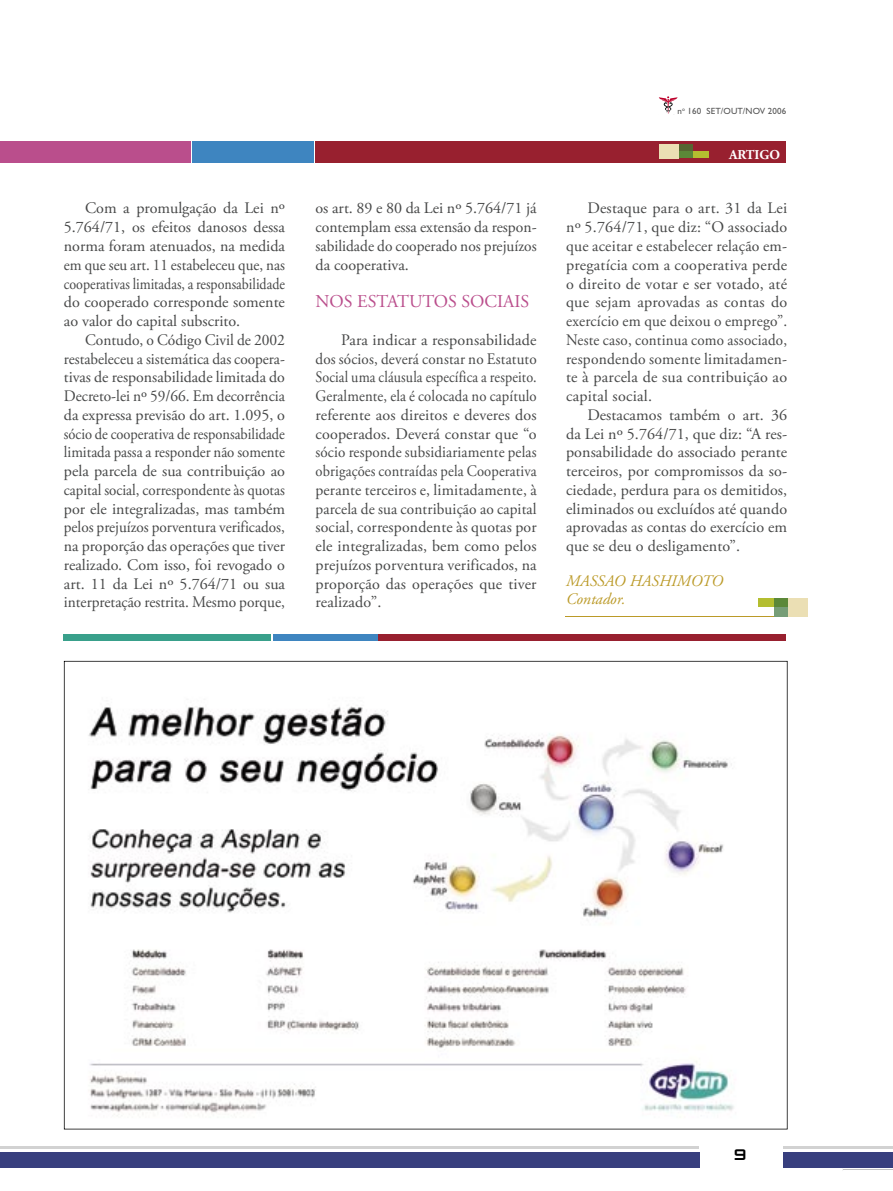
<style>
.page{position:relative;width:893px;height:1191px;background:#fff}
.page>*{position:absolute;margin:0;border:0;box-sizing:border-box;transform-origin:0 0}
.t1{font:18px "Adobe Garamond Pro";color:#ba4e8c}
.t2{font:18px "Zeroes";color:#000}
.t3{font:16.05px/18.8px "Adobe Garamond Pro";color:#474848;text-align:justify}
.t4{font:16.05px/18.8px "Adobe Garamond Pro";color:#474848;text-align:justify;scale:.96 1}
.t5{font:italic 16.05px/18.8px "Adobe Garamond Pro";color:#bb9a28}
.t6{font:700 13.5px "Adobe Garamond Pro";color:#fff}
.t7{font:9px "Gill Sans";letter-spacing:.01em;color:#565656}
</style>
<div class="page">
<hr style="left:843px;top:1169px;width:50px;height:1px;background:#c1c1c1">
<div style="left:0;top:1152px;width:700px;height:16px;background:#383f7e"></div>
<hr style="left:0;top:1146px;width:699px;height:3px;background:#d2d2d2">
<div style="left:783px;top:1151px;width:110px;height:16px;background:#383f7e"></div>
<hr style="left:783px;top:1146px;width:110px;height:2px;background:#d2d2d2">
<svg style="left:659px;top:96px;width:18px;height:18px"></svg>
<div style="left:0;top:141px;width:190px;height:21px;background:#ba4e8c"></div>
<div style="left:192px;top:141px;width:122px;height:21px;background:#3e85c0"></div>
<div style="left:315px;top:141px;width:471px;height:21px;background:#98202f"></div>
<div style="left:659px;top:144px;width:20px;height:14px;background:#ebdfb4"></div>
<div style="left:679px;top:152px;width:30px;height:6px;background:#b4be30"></div>
<div style="left:680px;top:144px;width:13px;height:8px;background:#566632"></div>
<div style="left:680px;top:152px;width:13px;height:6px;background:#5b8838"></div>
<div style="left:788px;top:598px;width:20px;height:19px;background:#ebdfb4"></div>
<div style="left:758px;top:598px;width:30px;height:9px;background:#b4be30"></div>
<div style="left:774px;top:607px;width:14px;height:9px;background:#769d76"></div>
<div style="left:774px;top:598px;width:14px;height:9px;background:#5b8838"></div>
<hr style="left:565px;top:616px;width:209px;height:1px;background:#bb9a28">
<div style="left:63px;top:634px;width:207px;height:7px;background:#39a08b"></div>
<div style="left:273px;top:634px;width:104px;height:7px;background:#3e85c0"></div>
<div style="left:379px;top:635px;width:407px;height:6px;background:#98202f"></div>
<svg style="left:64px;top:661px;width:724px;height:468px"></svg>
<p class="t3" style="left:64px;top:199px;width:223px;text-indent:21px">Com a promulgação da Lei nº 5.764/71, os efeitos danosos dessa norma foram atenuados, na medida em que seu art. 11 estabeleceu que, nas cooperativas limitadas, a responsabilidade do cooperado corresponde somente ao valor do capital subscrito.</p>
<p class="t4" style="left:64px;top:331px;width:232px;text-indent:21px">Contudo, o Código Civil de 2002 restabeleceu a sistemática das coopera&shy;tivas de responsabilidade limitada do Decreto-lei nº 59/66. Em decorrência da expressa previsão do art. 1.095, o sócio de cooperativa de responsabilidade limitada passa a responder não somente pela parcela de sua contribuição ao capital social, correspondente às quotas por ele integralizadas, mas também pelos prejuízos porventura verificados, na proporção das operações que tiver realizado. Com isso, foi revogado o art. 11 da Lei nº 5.764/71 ou sua interpretação restrita. Mesmo porque,</p>
<p class="t3" style="left:315px;top:199px;width:223px">os art. 89 e 80 da Lei nº 5.764/71 já contemplam essa extensão da respon&shy;sabilidade do cooperado nos prejuízos da cooperativa.</p>
<p class="t1" style="left:315px;top:291px;width:215px">NOS ESTATUTOS SOCIAIS</p>
<p class="t3" style="left:315px;top:331px;width:223px;text-indent:26px">Para indicar a responsabilidade dos sócios, deverá constar no Estatuto Social uma cláusula específica a respeito.<br>Geralmente, ela é colocada no capítulo referente aos direitos e deveres dos cooperados. Deverá constar que “o sócio responde subsidiariamente pelas obrigações contraídas pela Cooperativa perante terceiros e, limitadamente, à parcela de sua contribuição ao capital social, correspondente às quotas por ele integralizadas, bem como pelos prejuízos porventura verificados, na proporção das operações que tiver realizado”.</p>
<p class="t7" style="left:677px;top:105px;width:110px">n<sup>o</sup> 160 SET/OUT/NOV 2006</p>
<p class="t6" style="left:729px;top:147px;width:52px">ARTIGO</p>
<p class="t3" style="left:566px;top:199px;width:223px;text-indent:21px">Destaque para o art. 31 da Lei nº 5.764/71, que diz: “O associado que aceitar e estabelecer relação em&shy;pregatícia com a cooperativa perde o direito de votar e ser votado, até que sejam aprovadas as contas do exercício em que deixou o emprego”.<br>Neste caso, continua como associado, respondendo somente limitadamen&shy;te à parcela de sua contribuição ao capital social.</p>
<p class="t3" style="left:566px;top:406px;width:223px;text-indent:21px">Destacamos também o art. 36 da Lei nº 5.764/71, que diz: “A res&shy;ponsabilidade do associado perante terceiros, por compromissos da so&shy;ciedade, perdura para os demitidos, eliminados ou excluídos até quando aprovadas as contas do exercício em que se deu o desligamento”.</p>
<p class="t5" style="left:566px;top:571px;width:159px">MASSAO HASHIMOTO<br>Contador.</p>
<p class="t2" style="left:734px;top:1145px;width:14px">9</p>
</div>
